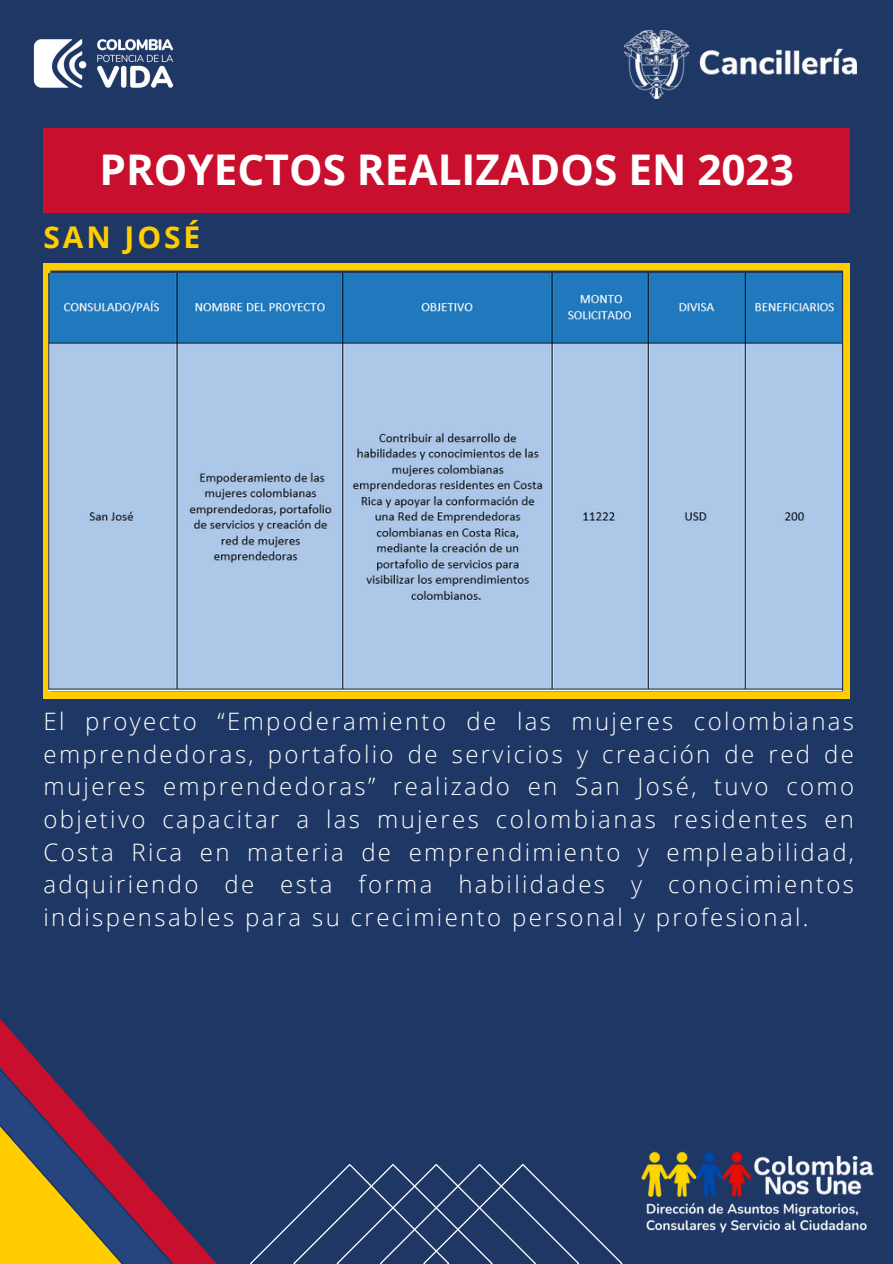
<style>
.page{position:relative;width:893px;height:1264px;background:#fff}
.page>*{position:absolute;margin:0;border:0;box-sizing:border-box;transform-origin:0 0}
.t1{font:700 42.3px "Open Sans";color:#fff}
.t2{font:700 30px "Open Sans";letter-spacing:.1em;color:#ffcd00}
.t3{font:300 24px/32.7px "Open Sans";letter-spacing:.1em;color:#fff;text-align:justify}
</style>
<div class="page">
<div style="left:0;top:0;width:892px;height:1263px;background:#1e3764"></div>
<div style="left:44px;top:128px;width:805px;height:85px;background:#c8102e"></div>
<img style="left:33px;top:39px;width:141px;height:49px">
<img style="left:624px;top:30px;width:232px;height:69px">
<img style="left:641px;top:1151px;width:233px;height:82px">
<svg style="left:0;top:1027px;width:216px;height:236px"></svg>
<svg style="left:250px;top:1164px;width:372px;height:99px"></svg>
<svg style="left:44px;top:264px;width:805px;height:434px"></svg>
<img style="left:48px;top:273px;width:793px;height:417px">
<p class="t1" style="left:99px;top:140px;width:695px">PROYECTOS REALIZADOS EN 2023</p>
<p class="t2" style="left:44px;top:216px;width:158px">SAN JOSÉ</p>
<p class="t3" style="left:44px;top:704px;width:812px">El proyecto “Empoderamiento de las mujeres colombianas emprendedoras, portafolio de servicios y creación de red de mujeres emprendedoras” realizado en San José, tuvo como objetivo capacitar a las mujeres colombianas residentes en Costa Rica en materia de emprendimiento y empleabilidad, adquiriendo de esta forma habilidades y conocimientos indispensables para su crecimiento personal y profesional.</p>
</div>
